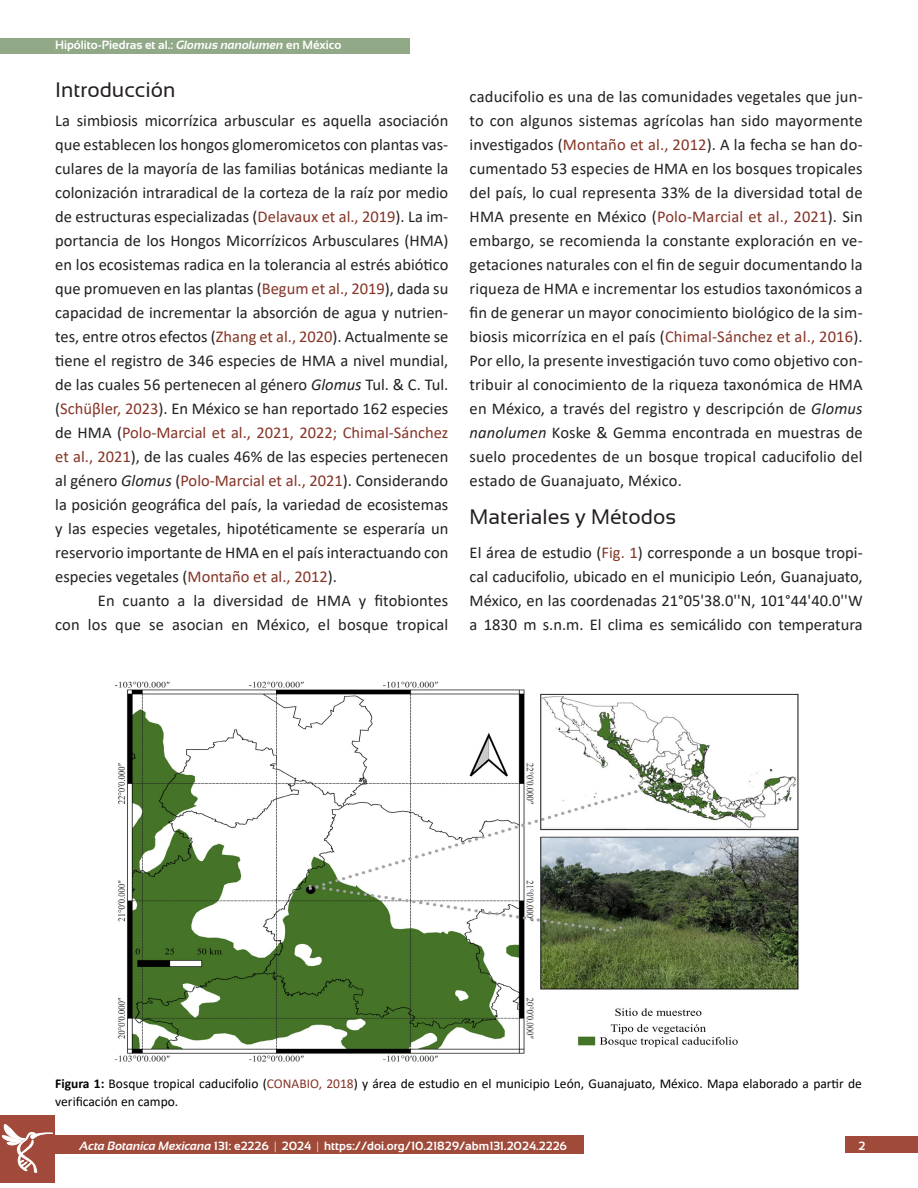
<style>
.page{position:relative;width:918px;height:1188px;background:#fff}
.page>*{position:absolute;margin:0;border:0;box-sizing:border-box;transform-origin:0 0}
.subtitulo{font:21px "Sansation";color:#231f20}
.sinsangria{font:16.5px/24px "Calibri";color:#231f20;text-align:justify}
.textobase{font:16.5px/24px "Calibri";letter-spacing:.01em;color:#231f20;text-align:right}
.piefigura{font:13.5px/18px "Calibri";color:#000}
.t1{font:700 12px "Sansation";color:#fff}
.t2{font:italic 700 12px "Sansation";color:#fff}
.s1{font-style:italic}
.s2{color:#853427}
.s3{font-weight:700}
.s4{font-weight:300}
.s5{font-style:normal}
</style>
<div class="page">
<div style="left:846px;top:1136px;width:72px;height:17px;background:#a04a3a"></div>
<div style="left:0;top:38px;width:410px;height:16px;background:#91a987"></div>
<div style="left:0;top:1135px;width:583px;height:19px;background:#a04a3a"></div>
<div style="left:0;top:1115px;width:55px;height:67px;background:#a14a3b"></div>
<svg style="left:2px;top:1124px;width:51px;height:49px"></svg>
<img style="left:114px;top:681px;width:685px;height:381px">
<p class="t1" style="left:55px;top:38px;width:288px">Hipólito-Piedras et al.: <span class="s1">Glomus nanolumen</span> en México</p>
<p class="subtitulo" style="left:55px;top:78px;width:122px">Introducción</p>
<p class="sinsangria" style="left:55px;top:108px;width:395px">La simbiosis micorrízica arbuscular es aquella asociación que establecen los hongos glomeromicetos con plantas vas&shy;culares de la mayoría de las familias botánicas mediante la colonización intraradical de la corteza de la raíz por medio de estructuras especializadas (<span class="s2">Delavaux et al., 2019</span>). La im&shy;portancia de los Hongos Micorrízicos Arbusculares (HMA) en los ecosistemas radica en la tolerancia al estrés abiótico que promueven en las plantas (<span class="s2">Begum et al., 2019</span>), dada su capacidad de incrementar la absorción de agua y nutrien&shy;tes, entre otros efectos (<span class="s2">Zhang et al., 2020</span>). Actualmente se tiene el registro de 346 especies de HMA a nivel mundial, de las cuales 56 pertenecen al género <span class="s1">Glomus</span> Tul. &amp; C. Tul. (<span class="s2">Schüβler, 2023</span>). En México se han reportado 162 especies de HMA (<span class="s2">Polo-Marcial et al., 2021, 2022; Chimal-Sánchez et al., 2021</span>), de las cuales 46% de las especies pertenecen al género <span class="s1">Glomus</span> (<span class="s2">Polo-Marcial et al., 2021</span>). Considerando la posición geográfica del país, la variedad de ecosistemas y las especies vegetales, hipotéticamente se esperaría un reservorio importante de HMA en el país interactuando con especies vegetales (<span class="s2">Montaño et al., 2012</span>).</p>
<p class="textobase" style="left:55px;top:588px;width:395px">En cuanto a la diversidad de HMA y fitobiontes<br>con los que se asocian en México, el bosque tropical</p>
<p class="textobase" style="left:470px;top:84px;width:395px;text-align:justify">caducifolio es una de las comunidades vegetales que jun&shy;to con algunos sistemas agrícolas han sido mayormente investigados (<span class="s2">Montaño et al., 2012</span>). A la fecha se han do&shy;cumentado 53 especies de HMA en los bosques tropicales del país, lo cual representa 33% de la diversidad total de HMA presente en México (<span class="s2">Polo-Marcial et al., 2021</span>). Sin embargo, se recomienda la constante exploración en ve&shy;getaciones naturales con el fin de seguir documentando la riqueza de HMA e incrementar los estudios taxonómicos a fin de generar un mayor conocimiento biológico de la sim&shy;biosis micorrízica en el país (<span class="s2">Chimal-Sánchez et al., 2016</span>).<br>Por ello, la presente investigación tuvo como objetivo con&shy;tribuir al conocimiento de la riqueza taxonómica de HMA en México, a través del registro y descripción de <span class="s1">Glomus nanolumen</span> Koske &amp; Gemma encontrada en muestras de suelo procedentes de un bosque tropical caducifolio del estado de Guanajuato, México.</p>
<p class="subtitulo" style="left:470px;top:505px;width:208px">Materiales y Métodos</p>
<p class="sinsangria" style="left:470px;top:540px;width:395px">El área de estudio (<span class="s2">Fig. 1</span>) corresponde a un bosque tropi&shy;cal caducifolio, ubicado en el municipio León, Guanajuato, México, en las coordenadas 21°05'38.0''N, 101°44'40.0''W a 1830 m s.n.m. El clima es semicálido con temperatura</p>
<p class="piefigura" style="left:55px;top:1074px;width:808px"><span class="s3">Figura 1:</span> Bosque tropical caducifolio (<span class="s2">CONABIO, 2018</span>) y área de estudio en el municipio León, Guanajuato, México. Mapa elaborado a partir de verificación en campo.</p>
<p class="t1" style="left:193px;top:1134px;width:351px">128: e1924 <span class="s4">|</span> 2021 <span class="s4">|</span> https://doi.org/10.21829/abm128.2021.1924</p>
<p class="t1" style="left:58px;top:1138px;width:484px"><sup>Acta</sup> <sup>Botanica</sup> <sup>Mexicana</sup> 128: e1829 <span class="s4">|</span> 2021 <span class="s4">|</span> https://doi.org/10.21829/abm128.2021.1829</p>
<p class="t2" style="left:79px;top:1139px;width:193px">Acta Botanica Mexicana <span class="s5">0: e2130</span></p>
<p class="t1" style="left:326px;top:1138px;width:246px">https://doi.org/10.21829/abm130.2023.2130</p>
<p class="t1" style="left:284px;top:1139px;width:284px">2023 <span class="s4">||</span> https://doi.org/10.21829/abm131.2024.2 26</p>
<p class="t2" style="left:56px;top:1138px;width:134px">Acta Botanic Mexicana</p>
<p class="t1" style="left:214px;top:1139px;width:99px">131: e2226 <span class="s4">||</span> 2024</p>
<p class="t1" style="left:858px;top:1139px;width:8px">2</p>
</div>
